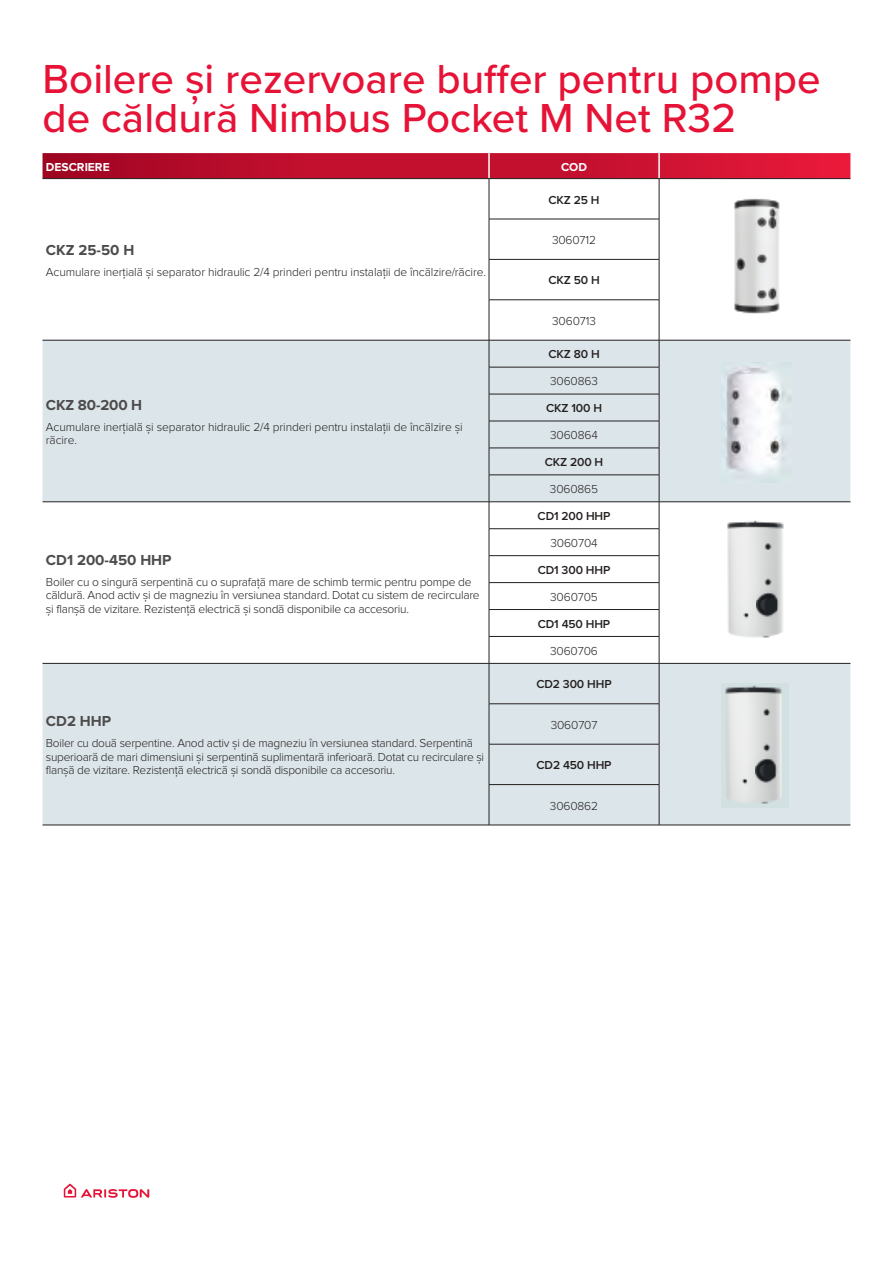
<style>
.page{position:relative;width:893px;height:1263px;background:#fff}
.page>*{position:absolute;margin:0;border:0;box-sizing:border-box;transform-origin:0 0}
.t1{font:500 42px/39px "Proxima Nova";color:#e61337}
.t2{font:700 15px "Proxima Nova";color:#4e4b4c}
.t3{font:300 12px/13.5px "Proxima Nova";letter-spacing:-.02em;color:#241f1f}
.t4{font:600 12px "Proxima Nova";letter-spacing:-.01em;color:#241f1f}
.t5{font:700 12px "Proxima Nova";color:#fff}
</style>
<div class="page">
<svg style="left:64px;top:1183px;width:85px;height:15px"></svg>
<svg style="left:43px;top:153px;width:807px;height:25px;background:#c3102f"></svg>
<div style="left:43px;top:341px;width:807px;height:160px;background:#dce6ea"></div>
<svg style="left:43px;top:502px;width:807px;height:161px"></svg>
<div style="left:43px;top:664px;width:807px;height:161px;background:#dce6ea"></div>
<hr style="left:488px;top:153px;width:2px;height:25px;background:#fff">
<hr style="left:658px;top:153px;width:2px;height:25px;background:#fff">
<hr style="left:489px;top:179px;width:1px;height:40px;background:#241f1f">
<hr style="left:659px;top:179px;width:1px;height:40px;background:#241f1f">
<hr style="left:489px;top:260px;width:1px;height:40px;background:#241f1f">
<hr style="left:659px;top:260px;width:1px;height:40px;background:#241f1f">
<hr style="left:489px;top:219px;width:1px;height:40px;background:#241f1f">
<hr style="left:659px;top:219px;width:1px;height:40px;background:#241f1f">
<hr style="left:489px;top:300px;width:1px;height:40px;background:#241f1f">
<hr style="left:659px;top:300px;width:1px;height:40px;background:#241f1f">
<svg style="left:489px;top:341px;width:1px;height:322px"></svg>
<svg style="left:659px;top:341px;width:1px;height:322px"></svg>
<hr style="left:489px;top:663px;width:1px;height:41px;background:#241f1f">
<hr style="left:659px;top:663px;width:1px;height:41px;background:#241f1f">
<hr style="left:489px;top:704px;width:1px;height:40px;background:#241f1f">
<hr style="left:659px;top:704px;width:1px;height:40px;background:#241f1f">
<hr style="left:489px;top:744px;width:1px;height:40px;background:#241f1f">
<hr style="left:659px;top:744px;width:1px;height:40px;background:#241f1f">
<hr style="left:489px;top:785px;width:1px;height:40px;background:#241f1f">
<hr style="left:659px;top:785px;width:1px;height:40px;background:#241f1f">
<hr style="left:43px;top:178px;width:446px;height:1px;background:#241f1f">
<hr style="left:489px;top:178px;width:170px;height:1px;background:#241f1f">
<hr style="left:489px;top:394px;width:170px;height:1px;background:#241f1f">
<hr style="left:489px;top:421px;width:170px;height:1px;background:#241f1f">
<hr style="left:489px;top:448px;width:170px;height:1px;background:#241f1f">
<hr style="left:489px;top:475px;width:170px;height:1px;background:#241f1f">
<hr style="left:659px;top:178px;width:191px;height:1px;background:#241f1f">
<hr style="left:489px;top:219px;width:170px;height:1px;background:#241f1f">
<hr style="left:489px;top:259px;width:170px;height:1px;background:#241f1f">
<hr style="left:489px;top:300px;width:170px;height:1px;background:#241f1f">
<hr style="left:43px;top:340px;width:446px;height:1px;background:#241f1f">
<hr style="left:489px;top:340px;width:170px;height:1px;background:#241f1f">
<hr style="left:659px;top:340px;width:191px;height:1px;background:#241f1f">
<hr style="left:489px;top:367px;width:170px;height:1px;background:#241f1f">
<hr style="left:43px;top:501px;width:446px;height:1px;background:#241f1f">
<hr style="left:489px;top:501px;width:170px;height:1px;background:#241f1f">
<hr style="left:659px;top:501px;width:191px;height:1px;background:#241f1f">
<hr style="left:489px;top:528px;width:170px;height:1px;background:#241f1f">
<hr style="left:489px;top:555px;width:170px;height:1px;background:#241f1f">
<hr style="left:489px;top:582px;width:170px;height:1px;background:#241f1f">
<hr style="left:489px;top:609px;width:170px;height:1px;background:#241f1f">
<hr style="left:489px;top:636px;width:170px;height:1px;background:#241f1f">
<hr style="left:43px;top:663px;width:446px;height:1px;background:#241f1f">
<hr style="left:489px;top:663px;width:170px;height:1px;background:#241f1f">
<hr style="left:659px;top:663px;width:191px;height:1px;background:#241f1f">
<hr style="left:489px;top:703px;width:170px;height:1px;background:#241f1f">
<hr style="left:489px;top:744px;width:170px;height:1px;background:#241f1f">
<hr style="left:489px;top:784px;width:170px;height:1px;background:#241f1f">
<hr style="left:43px;top:825px;width:446px;height:1px;background:#241f1f">
<hr style="left:489px;top:825px;width:170px;height:1px;background:#241f1f">
<hr style="left:659px;top:825px;width:191px;height:1px;background:#241f1f">
<img style="left:734px;top:198px;width:46px;height:116px">
<img style="left:722px;top:363px;width:69px;height:120px">
<img style="left:723px;top:519px;width:67px;height:123px">
<img style="left:722px;top:684px;width:67px;height:123px">
<h1 class="t1" style="left:43px;top:58px;width:780px">Boilere și rezervoare buffer pentru pompe de căldură Nimbus Pocket M Net R32</h1>
<p class="t5" style="left:46px;top:161px;width:65px">DESCRIERE</p>
<p class="t5" style="left:561px;top:161px;width:28px">COD</p>
<p class="t2" style="left:46px;top:243px;width:90px">CKZ 25-50 H</p>
<p class="t3" style="left:46px;top:266px;width:442px">Acumulare inerțială și separator hidraulic 2/4 prinderi pentru instalații de încălzire/răcire.</p>
<p class="t2" style="left:46px;top:398px;width:98px">CKZ 80-200 H</p>
<p class="t3" style="left:46px;top:420px;width:418px">Acumulare inerțială și separator hidraulic 2/4 prinderi pentru instalații de încălzire și răcire.</p>
<p class="t2" style="left:46px;top:553px;width:127px">CD1 200-450 HHP</p>
<p class="t3" style="left:46px;top:575px;width:435px">Boiler cu o singură serpentină cu o suprafață mare de schimb termic pentru pompe de căldură. Anod activ și de magneziu în versiunea standard. Dotat cu sistem de recirculare și flanșă de vizitare. Rezistență electrică și sondă disponibile ca accesoriu.</p>
<p class="t2" style="left:46px;top:714px;width:67px">CD2 HHP</p>
<p class="t3" style="left:46px;top:737px;width:440px">Boiler cu două serpentine. Anod activ și de magneziu în versiunea standard. Serpentină superioară de mari dimensiuni și serpentină suplimentară inferioară. Dotat cu recirculare și flanșă de vizitare. Rezistență electrică și sondă disponibile ca accesoriu.</p>
<p class="t4" style="left:548px;top:194px;width:53px">CKZ 25 H</p>
<p class="t3" style="left:552px;top:234px;width:46px">3060712</p>
<p class="t4" style="left:548px;top:275px;width:53px">CKZ 50 H</p>
<p class="t3" style="left:552px;top:314px;width:45px">3060713</p>
<p class="t4" style="left:548px;top:349px;width:53px">CKZ 80 H</p>
<p class="t3" style="left:550px;top:375px;width:49px">3060863</p>
<p class="t4" style="left:546px;top:403px;width:57px">CKZ 100 H</p>
<p class="t3" style="left:550px;top:429px;width:49px">3060864</p>
<p class="t4" style="left:545px;top:457px;width:60px">CKZ 200 H</p>
<p class="t3" style="left:550px;top:483px;width:50px">3060865</p>
<p class="t4" style="left:538px;top:510px;width:74px">CD1 200 HHP</p>
<p class="t3" style="left:550px;top:537px;width:49px">3060704</p>
<p class="t4" style="left:538px;top:564px;width:74px">CD1 300 HHP</p>
<p class="t3" style="left:550px;top:590px;width:49px">3060705</p>
<p class="t4" style="left:538px;top:618px;width:74px">CD1 450 HHP</p>
<p class="t3" style="left:550px;top:644px;width:49px">3060706</p>
<p class="t4" style="left:536px;top:679px;width:77px">CD2 300 HHP</p>
<p class="t3" style="left:551px;top:718px;width:48px">3060707</p>
<p class="t4" style="left:536px;top:760px;width:77px">CD2 450 HHP</p>
<p class="t3" style="left:550px;top:799px;width:50px">3060862</p>
</div>
